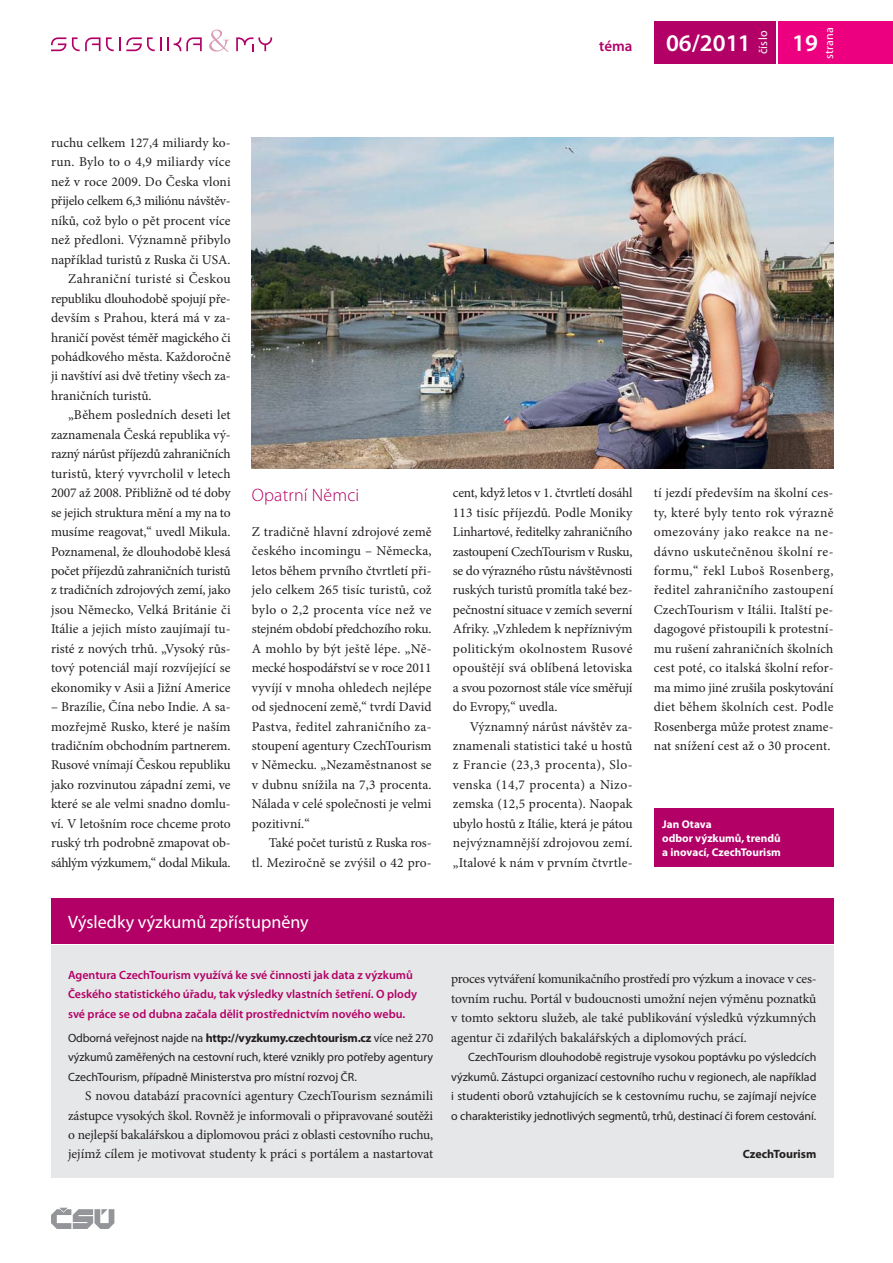
<style>
.page{position:relative;width:893px;height:1263px;background:#fff}
.page>*{position:absolute;margin:0;border:0;box-sizing:border-box;transform-origin:0 0}
.t1{font:600 24px "Myriad Pro";color:#fff}
.t2{font:18px "Myriad Pro";color:#fff}
.t3{font:300 18px "Myriad Pro";letter-spacing:.01em;color:#b20066}
.t4{font:600 15px "Myriad Pro";color:#b20066}
.t5{font:13.5px/19.5px "Minion Pro";color:#231f20;text-align:justify}
.t6{font:13.5px "Minion Pro";letter-spacing:-.02em;color:#231f20}
.t7{font:13.5px "Minion Pro";letter-spacing:.025em;color:#231f20}
.t8{font:13.5px "Minion Pro";letter-spacing:.02em;color:#231f20}
.t9{font:12px/19.5px "Myriad Pro";letter-spacing:-.005em;color:#231f20;text-align:justify}
.t10{font:600 12px/19.5px "Myriad Pro";color:#b20066}
.t11{font:700 12px "Myriad Pro";color:#231f20}
.t12{font:12px "Myriad Pro";letter-spacing:.02em;color:#fff}
.t13{font:700 11.25px/14.2px "Myriad Pro";color:#fff}
.s1{font-weight:700}
</style>
<div class="page">
<div style="left:779px;top:21px;width:114px;height:43px;background:#ed0080"></div>
<div style="left:654px;top:21px;width:122px;height:43px;background:#b20066"></div>
<svg style="left:51px;top:1208px;width:63px;height:21px"></svg>
<svg style="left:51px;top:37px;width:15px;height:14px"></svg>
<svg style="left:168px;top:37px;width:34px;height:14px"></svg>
<svg style="left:236px;top:37px;width:36px;height:14px"></svg>
<svg style="left:72px;top:37px;width:89px;height:14px"></svg>
<svg style="left:209px;top:30px;width:21px;height:22px"></svg>
<div style="left:654px;top:808px;width:179px;height:59px;background:#b20066"></div>
<div style="left:51px;top:946px;width:782px;height:232px;background:#e6e7e8"></div>
<div style="left:51px;top:898px;width:782px;height:46px;background:#b20066"></div>
<img style="left:252px;top:137px;width:581px;height:331px">
<p class="t4" style="left:599px;top:40px;width:35px">téma</p>
<h1 class="t1" style="left:666px;top:34px;width:86px">06/2011</h1>
<h1 class="t1" style="left:792px;top:34px;width:27px">19</h1>
<p class="t12" style="left:825px;top:59px;width:34px;rotate:-90deg">strana</p>
<p class="t12" style="left:759px;top:54px;width:25px;rotate:-90deg">číslo</p>
<p class="t5" style="left:51px;top:134px;width:181px">ruchu celkem 127,4 miliardy ko-</p>
<p class="t7" style="left:51px;top:157px;width:181px">run. Bylo to o 4,9 miliardy více</p>
<p class="t5" style="left:51px;top:173px;width:181px">než v roce 2009. Do Česka vloni</p>
<p class="t6" style="left:51px;top:196px;width:181px">přijelo celkem 6,3 miliónu návštěv-</p>
<p class="t5" style="left:51px;top:212px;width:181px">níků, což bylo o pět procent více</p>
<p class="t5" style="left:51px;top:231px;width:181px">než předloni. Významně přibylo</p>
<p class="t5" style="left:51px;top:251px;width:181px">například turistů z Ruska či USA.</p>
<p class="t8" style="left:68px;top:274px;width:164px">Zahraniční turisté si Českou</p>
<p class="t5" style="left:51px;top:290px;width:181px">republiku dlouhodobě spojují pře-</p>
<p class="t5" style="left:51px;top:309px;width:181px">devším s Prahou, která má v za-</p>
<p class="t5" style="left:51px;top:329px;width:181px">hraničí pověst téměř magického či</p>
<p class="t5" style="left:51px;top:348px;width:181px">pohádkového města. Každoročně</p>
<p class="t5" style="left:51px;top:368px;width:181px">ji navštíví asi dvě třetiny všech za-</p>
<p class="t5" style="left:51px;top:387px;width:102px">hraničních turistů.</p>
<p class="t5" style="left:68px;top:406px;width:164px">„Během posledních deseti let</p>
<p class="t5" style="left:51px;top:426px;width:181px">zaznamenala Česká republika vý-</p>
<p class="t6" style="left:51px;top:449px;width:181px">razný nárůst příjezdů zahraničních</p>
<p class="t5" style="left:51px;top:465px;width:181px">turistů, který vyvrcholil v letech</p>
<p class="t5" style="left:51px;top:484px;width:181px">2007 až 2008. Přibližně od té doby</p>
<p class="t5" style="left:51px;top:504px;width:181px">se jejich struktura mění a my na to</p>
<p class="t5" style="left:51px;top:523px;width:181px">musíme reagovat,“ uvedl Mikula.</p>
<p class="t5" style="left:51px;top:543px;width:181px">Poznamenal, že dlouhodobě klesá</p>
<p class="t6" style="left:51px;top:565px;width:181px">počet příjezdů zahraničních turistů</p>
<p class="t5" style="left:51px;top:581px;width:181px">z tradičních zdrojových zemí, jako</p>
<p class="t5" style="left:51px;top:601px;width:181px">jsou Německo, Velká Británie či</p>
<p class="t5" style="left:51px;top:620px;width:181px">Itálie a jejich místo zaujímají tu-</p>
<p class="t5" style="left:51px;top:640px;width:181px">risté z nových trhů. „Vysoký růs-</p>
<p class="t5" style="left:51px;top:659px;width:181px">tový potenciál mají rozvíjející se</p>
<p class="t5" style="left:51px;top:679px;width:181px">ekonomiky v Asii a Jižní Americe</p>
<p class="t5" style="left:51px;top:698px;width:181px">– Brazílie, Čína nebo Indie. A sa&shy;mozřejmě Rusko, které je naším tradičním obchodním partnerem.<br>Rusové vnímají Českou republiku jako rozvinutou západní zemi, ve které se ale velmi snadno domlu&shy;ví. V letošním roce chceme proto ruský trh podrobně zmapovat ob&shy;sáhlým výzkumem,“ dodal Mikula.</p>
<h2 class="t3" style="left:252px;top:488px;width:109px">Opatrní Němci</h2>
<p class="t5" style="left:252px;top:523px;width:181px">Z tradičně hlavní zdrojové země českého incomingu – Německa, letos během prvního čtvrtletí při&shy;jelo celkem 265 tisíc turistů, což bylo o 2,2 procenta více než ve stejném období předchozího roku.<br>A mohlo by být ještě lépe. „Ně&shy;mecké hospodářství se v roce 2011 vyvíjí v mnoha ohledech nejlépe od sjednocení země,“ tvrdí David Pastva, ředitel zahraničního za&shy;stoupení agentury CzechTourism v Německu. „Nezaměstnanost se v dubnu snížila na 7,3 procenta.<br>Nálada v celé společnosti je velmi pozitivní.“</p>
<p class="t5" style="left:252px;top:834px;width:181px;text-align:right">Také počet turistů z Ruska ros-<br>tl. Meziročně se zvýšil o 42 pro-</p>
<h2 class="t2" style="left:68px;top:915px;width:242px">Výsledky výzkumů zpřístupněny</h2>
<p class="t10" style="left:68px;top:966px;width:350px">Agentura CzechTourism využívá ke své činnosti jak data z výzkumů<br>Českého statistického úřadu, tak výsledky vlastních šetření. O plody své práce se od dubna začala dělit prostřednictvím nového webu.</p>
<p class="t9" style="left:68px;top:1029px;width:367px">Odborná veřejnost najde na <span class="s1">http://vyzkumy.czechtourism.cz</span> více než 270 výzkumů zaměřených na cestovní ruch, které vznikly pro potřeby agentury CzechTourism, případně Ministerstva pro místní rozvoj ČR.</p>
<p class="t5" style="left:68px;top:1087px;width:367px;text-indent:17px">S novou databází pracovníci agentury CzechTourism seznámili zástupce vysokých škol. Rovněž je informovali o připravované soutěži o nejlepší bakalářskou a diplomovou práci z oblasti cestovního ruchu, jejímž cílem je motivovat studenty k práci s portálem a nastartovat</p>
<p class="t5" style="left:453px;top:484px;width:181px">cent, když letos v 1. čtvrtletí dosáhl 113 tisíc příjezdů. Podle Moniky Linhartové, ředitelky zahraničního zastoupení CzechTourism v Rusku, se do výrazného růstu návštěvnosti ruských turistů promítla také bez&shy;pečnostní situace v zemích severní Afriky. „Vzhledem k nepříznivým politickým okolnostem Rusové opouštějí svá oblíbená letoviska a svou pozornost stále více směřují do Evropy,“ uvedla.</p>
<p class="t5" style="left:453px;top:718px;width:181px;text-indent:17px">Významný nárůst návštěv za&shy;znamenali statistici také u hostů z Francie (23,3 procenta), Slo&shy;venska (14,7 procenta) a Nizo&shy;zemska (12,5 procenta). Naopak ubylo hostů z Itálie, která je pátou nejvýznamnější zdrojovou zemí. „Italové k nám v prvním čtvrtle-</p>
<p class="t5" style="left:654px;top:484px;width:181px">tí jezdí především na školní ces&shy;ty, které byly tento rok výrazně omezovány jako reakce na ne&shy;dávno uskutečněnou školní re&shy;formu,“ řekl Luboš Rosenberg, ředitel zahraničního zastoupení CzechTourism v Itálii. Italští pe&shy;dagogové přistoupili k protestní&shy;mu rušení zahraničních školních cest poté, co italská školní refor&shy;ma mimo jiné zrušila poskytování diet během školních cest. Podle Rosenberga může protest zname&shy;nat snížení cest až o 30 procent.</p>
<p class="t13" style="left:662px;top:818px;width:120px">Jan Otava<br>odbor výzkumů, trendů a inovací, CzechTourism</p>
<p class="t5" style="left:451px;top:970px;width:367px">proces vytváření komunikačního prostředí pro výzkum a inovace v ces&shy;tovním ruchu. Portál v budoucnosti umožní nejen výměnu poznatků v tomto sektoru služeb, ale také publikování výsledků výzkumných agentur či zdařilých bakalářských a diplomových prácí.</p>
<p class="t9" style="left:451px;top:1049px;width:367px;text-indent:17px">CzechTourism dlouhodobě registruje vysokou poptávku po výsledcích výzkumů. Zástupci organizací cestovního ruchu v regionech, ale například i studenti oborů vztahujících se k cestovnímu ruchu, se zajímají nejvíce o charakteristiky jednotlivých segmentů, trhů, destinací či forem cestování.</p>
<p class="t11" style="left:743px;top:1150px;width:75px">CzechTourism</p>
</div>
